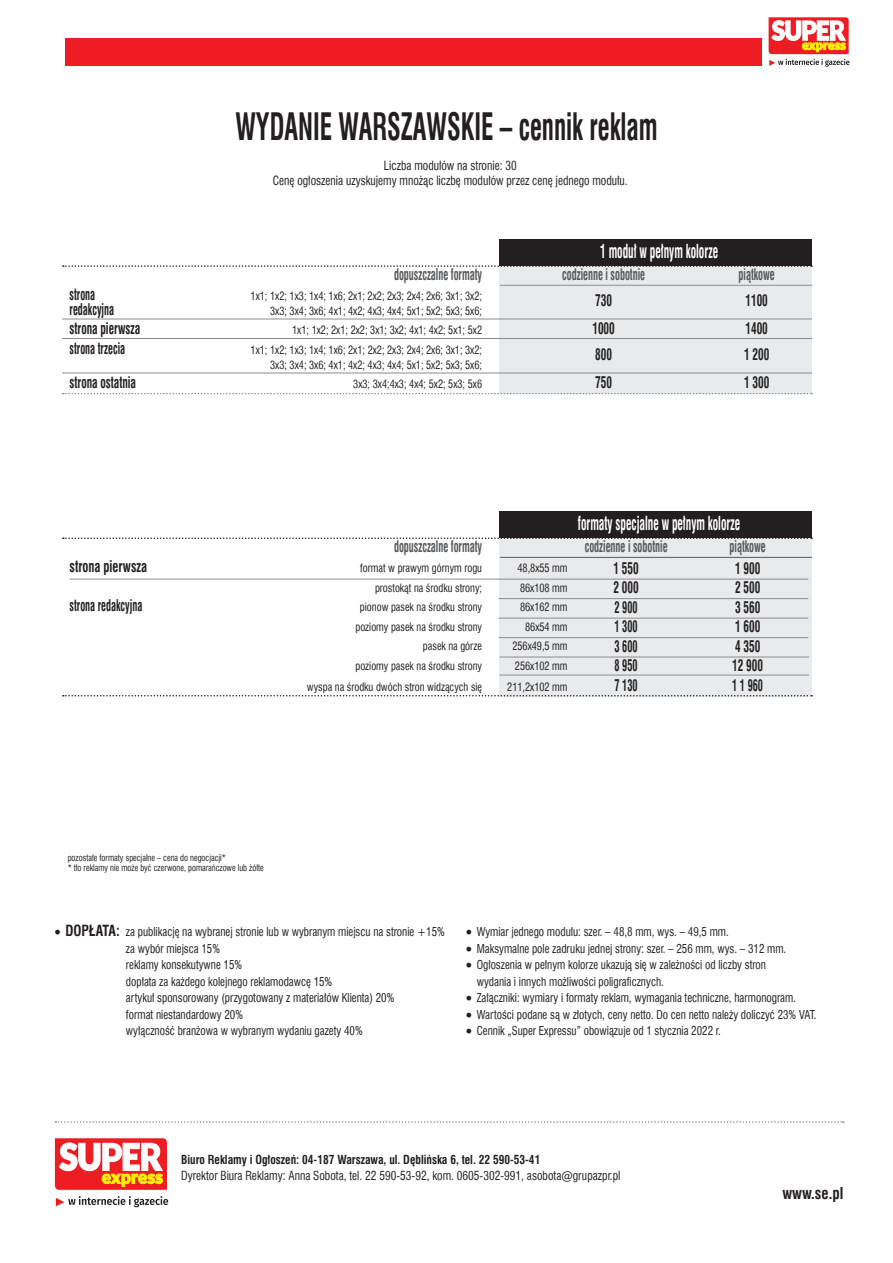
<style>
.page{position:relative;width:893px;height:1263px;background:#fff}
.page>*{position:absolute;margin:0;border:0;box-sizing:border-box;transform-origin:0 0}
.t1{font:700 36.9px "Swis 721 Cn EU";color:#231f20;scale:.68 1}
.t2{font:700 18.9px "Swis 721 Cn EU";color:#fff;scale:.6 1}
.t3{font:700 16.05px "Swis 721 Cn EU";color:#231f20;scale:.93 1}
.t4{font:700 15.75px "Swis 721 Cn EU";color:#57585a;scale:.65 1}
.t5{font:700 15.75px "Swis 721 Cn EU";color:#231f20;scale:.71 1}
.t6{font:700 15.75px "Swis 721 Cn EU";color:#231f20;scale:.65 1}
.t7{font:700 15.75px "Swis 721 Cn EU";color:#231f20;scale:.79 1}
.t8{font:12.45px "Swis 721 Cn EU";color:#231f20;scale:.91 1}
.t9{font:12.15px "Swis 721 Cn EU";color:#231f20;scale:.93 1}
.t10{font:700 12.15px "Swis 721 Cn EU";color:#231f20;scale:.93 1}
.t11{font:12px/16.5px "Swis 721 Cn EU";color:#231f20;scale:.91 1}
.t12{font:11.25px "Swis 721 Cn EU";color:#231f20;scale:.91 1}
.t13{font:9px "Swis 721 Cn EU";color:#231f20;scale:.91 1}
.s1{font-family:"Minion Pro";font-size:18px}
.s2{font-weight:700;font-size:15px}
</style>
<div class="page">
<div style="left:500px;top:266px;width:312px;height:128px;background:#e9eaeb"></div>
<div style="left:500px;top:538px;width:312px;height:158px;background:#e9eaeb"></div>
<svg style="left:63px;top:265px;width:749px;height:2px"></svg>
<hr style="left:500px;top:285px;width:312px;height:1px;background:#8a8c8f">
<hr style="left:62px;top:319px;width:750px;height:1px;background:#8a8c8f">
<hr style="left:62px;top:338px;width:750px;height:1px;background:#8a8c8f">
<hr style="left:62px;top:373px;width:750px;height:1px;background:#8a8c8f">
<svg style="left:63px;top:393px;width:749px;height:1px"></svg>
<svg style="left:63px;top:537px;width:749px;height:2px"></svg>
<hr style="left:500px;top:557px;width:312px;height:1px;background:#57585a">
<hr style="left:70px;top:579px;width:738px;height:1px;background:#8a8c8f">
<hr style="left:499px;top:598px;width:309px;height:1px;background:#8a8c8f">
<hr style="left:499px;top:618px;width:309px;height:1px;background:#8a8c8f">
<hr style="left:499px;top:637px;width:309px;height:1px;background:#8a8c8f">
<svg style="left:63px;top:695px;width:749px;height:1px"></svg>
<div style="left:500px;top:239px;width:312px;height:27px;background:#231f20"></div>
<div style="left:500px;top:511px;width:312px;height:27px;background:#231f20"></div>
<svg style="left:55px;top:1121px;width:789px;height:2px"></svg>
<div style="left:65px;top:38px;width:697px;height:28px;background:#ee1d23"></div>
<svg style="left:769px;top:17px;width:80px;height:50px"></svg>
<svg style="left:55px;top:1138px;width:112px;height:52px"></svg>
<svg style="left:56px;top:1196px;width:112px;height:11px"></svg>
<hr style="left:500px;top:657px;width:309px;height:1px;background:#8a8c8f">
<hr style="left:500px;top:675px;width:309px;height:1px;background:#8a8c8f">
<p class="t1" style="left:235px;top:104px;width:622px">WYDANIE WARSZAWSKIE – cennik reklam</p>
<p class="t8" style="left:384px;top:157px;width:147px">Liczba modułów na stronie: 30</p>
<p class="t8" style="left:273px;top:172px;width:391px">Cenę ogłoszenia uzyskujemy mnożąc liczbę modułów przez cenę jednego modułu.</p>
<p class="t2" style="left:600px;top:239px;width:198px">1 moduł w pełnym kolorze</p>
<p class="t4" style="left:394px;top:265px;width:137px">dopuszczalne formaty</p>
<p class="t4" style="left:562px;top:265px;width:129px">codzienne i sobotnie</p>
<p class="t4" style="left:738px;top:265px;width:57px">piątkowe</p>
<p class="t6" style="left:70px;top:285px;width:41px">strona</p>
<p class="t12" style="left:251px;top:288px;width:256px">1x1; 1x2; 1x3; 1x4; 1x6; 2x1; 2x2; 2x3; 2x4; 2x6; 3x1; 3x2;</p>
<p class="t6" style="left:70px;top:300px;width:70px">redakcyjna</p>
<p class="t12" style="left:270px;top:303px;width:234px">3x3; 3x4; 3x6; 4x1; 4x2; 4x3; 4x4; 5x1; 5x2; 5x3; 5x6;</p>
<p class="t5" style="left:595px;top:291px;width:25px">730</p>
<p class="t5" style="left:745px;top:291px;width:33px">1100</p>
<p class="t5" style="left:70px;top:319px;width:101px">strona pierwsza</p>
<p class="t12" style="left:292px;top:323px;width:210px">1x1; 1x2; 2x1; 2x2; 3x1; 3x2; 4x1; 4x2; 5x1; 5x2</p>
<p class="t5" style="left:592px;top:319px;width:33px">1000</p>
<p class="t5" style="left:745px;top:319px;width:33px">1400</p>
<p class="t6" style="left:70px;top:339px;width:87px">strona trzecia</p>
<p class="t12" style="left:251px;top:342px;width:256px">1x1; 1x2; 1x3; 1x4; 1x6; 2x1; 2x2; 2x3; 2x4; 2x6; 3x1; 3x2;</p>
<p class="t12" style="left:270px;top:357px;width:234px">3x3; 3x4; 3x6; 4x1; 4x2; 4x3; 4x4; 5x1; 5x2; 5x3; 5x6;</p>
<p class="t5" style="left:595px;top:345px;width:25px">800</p>
<p class="t5" style="left:744px;top:345px;width:37px">1 200</p>
<p class="t5" style="left:70px;top:373px;width:95px">strona ostatnia</p>
<p class="t12" style="left:353px;top:377px;width:143px">3x3; 3x4;4x3; 4x4; 5x2; 5x3; 5x6</p>
<p class="t5" style="left:595px;top:373px;width:25px">750</p>
<p class="t5" style="left:744px;top:373px;width:37px">1 300</p>
<p class="t2" style="left:578px;top:511px;width:272px">formaty specjalne w pełnym kolorze</p>
<p class="t4" style="left:394px;top:537px;width:137px">dopuszczalne formaty</p>
<p class="t4" style="left:585px;top:537px;width:129px">codzienne i sobotnie</p>
<p class="t4" style="left:729px;top:537px;width:57px">piątkowe</p>
<p class="t7" style="left:70px;top:557px;width:100px">strona pierwsza</p>
<p class="t12" style="left:360px;top:560px;width:136px">format w prawym górnym rogu</p>
<p class="t12" style="left:517px;top:560px;width:57px">48,8x55 mm</p>
<p class="t5" style="left:613px;top:558px;width:37px">1 550</p>
<p class="t5" style="left:735px;top:558px;width:37px">1 900</p>
<p class="t12" style="left:375px;top:580px;width:119px">prostokąt na środku strony;</p>
<p class="t12" style="left:520px;top:580px;width:54px">86x108 mm</p>
<p class="t5" style="left:613px;top:578px;width:37px">2 000</p>
<p class="t5" style="left:735px;top:578px;width:37px">2 500</p>
<p class="t6" style="left:70px;top:596px;width:114px">strona redakcyjna</p>
<p class="t12" style="left:360px;top:599px;width:136px">pionow pasek na środku strony</p>
<p class="t12" style="left:520px;top:599px;width:54px">86x162 mm</p>
<p class="t6" style="left:615px;top:597px;width:37px">2 900</p>
<p class="t5" style="left:735px;top:597px;width:37px">3 560</p>
<p class="t12" style="left:355px;top:619px;width:141px">poziomy pasek na środku strony</p>
<p class="t12" style="left:525px;top:619px;width:48px">86x54 mm</p>
<p class="t6" style="left:615px;top:617px;width:37px">1 300</p>
<p class="t5" style="left:735px;top:617px;width:37px">1 600</p>
<p class="t12" style="left:423px;top:638px;width:67px">pasek na górze</p>
<p class="t12" style="left:512px;top:638px;width:62px">256x49,5 mm</p>
<p class="t6" style="left:615px;top:636px;width:37px">3 600</p>
<p class="t5" style="left:735px;top:636px;width:37px">4 350</p>
<p class="t12" style="left:355px;top:658px;width:141px">poziomy pasek na środku strony</p>
<p class="t12" style="left:515px;top:658px;width:59px">256x102 mm</p>
<p class="t6" style="left:615px;top:656px;width:37px">8 950</p>
<p class="t5" style="left:732px;top:656px;width:45px">12 900</p>
<p class="t12" style="left:307px;top:679px;width:194px">wyspa na środku dwóch stron widzących się</p>
<p class="t12" style="left:507px;top:679px;width:68px">211,2x102 mm</p>
<p class="t6" style="left:615px;top:675px;width:37px">7 130</p>
<p class="t6" style="left:732px;top:675px;width:49px">1 1 960</p>
<p class="t13" style="left:68px;top:851px;width:175px">pozostałe formaty specjalne – cena do negocjacji*</p>
<p class="t13" style="left:68px;top:862px;width:217px">* tło reklamy nie może być czerwone, pomarańczowe lub żółte</p>
<p class="t11" style="left:126px;top:923px;width:352px;text-indent:-72px"><span class="s1">•</span> <span class="s2">DOPŁATA:</span> za publikację na wybranej stronie lub w wybranym miejscu na stronie +15% za wybór miejsca 15%<br>reklamy konsekutywne 15%<br>dopłata za każdego kolejnego reklamodawcę 15%<br>artykuł sponsorowany (przygotowany z materiałów Klienta) 20%<br>format niestandardowy 20%<br>wyłączność branżowa w wybranym wydaniu gazety 40%</p>
<p class="t11" style="left:466px;top:923px;width:291px"><span class="s1">•</span> Wymiar jednego modułu: szer. – 48,8 mm, wys. – 49,5 mm.</p>
<p class="t11" style="left:466px;top:940px;width:354px"><span class="s1">•</span> Maksymalne pole zadruku jednej strony: szer. – 256 mm, wys. – 312 mm.</p>
<p class="t11" style="left:477px;top:956px;width:319px;text-indent:-11px"><span class="s1">•</span> Ogłoszenia w pełnym kolorze ukazują się w zależności od liczby stron wydania i innych możliwości poligraficznych.</p>
<p class="t11" style="left:466px;top:989px;width:365px"><span class="s1">•</span> Załączniki: wymiary i formaty reklam, wymagania techniczne, harmonogram.</p>
<p class="t11" style="left:466px;top:1006px;width:387px"><span class="s1">•</span> Wartości podane są w złotych, ceny netto. Do cen netto należy doliczyć 23% VAT.</p>
<p class="t11" style="left:466px;top:1022px;width:282px"><span class="s1">•</span> Cennik „Super Expressu” obowiązuje od 1 stycznia 2022 r.</p>
<p class="t10" style="left:181px;top:1152px;width:388px">Biuro Reklamy i Ogłoszeń: 04-187 Warszawa, ul. Dęblińska 6, tel. 22 590-53-41</p>
<p class="t9" style="left:181px;top:1167px;width:474px">Dyrektor Biura Reklamy: Anna Sobota, tel. 22 590-53-92, kom. 0605-302-991, asobota@grupazpr.pl</p>
<p class="t3" style="left:782px;top:1183px;width:67px">www.se.pl</p>
</div>
